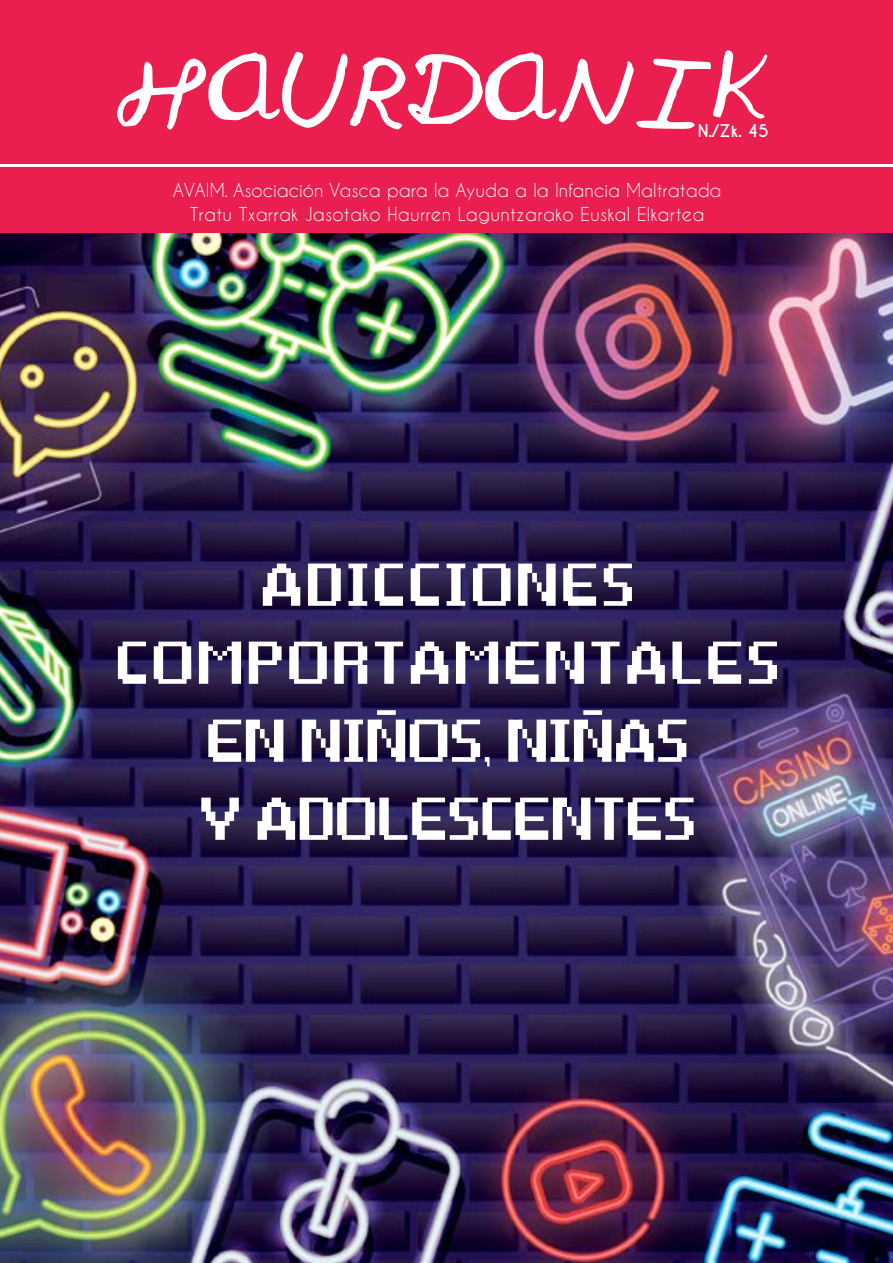
<style>
.page{position:relative;width:893px;height:1263px;background:#fff}
.page>*{position:absolute;margin:0;border:0;box-sizing:border-box;transform-origin:0 0}
.t1{font:150px "Game Over";letter-spacing:.02em;color:#fff}
.t2{font:150px "Game Over";color:#fff}
.t3{font:120px "Nowherebound";color:#fff}
.t4{font:18px/24px "Caviar Dreams";color:#fff;text-align:center}
.t5{font:700 16.5px "Caviar Dreams";color:#fff}
</style>
<div class="page">
<div style="left:0;top:0;width:893px;height:239px;background:#eb1e50"></div>
<hr style="left:0;top:164px;width:893px;height:3px;background:#fff">
<img style="left:0;top:234px;width:893px;height:1029px">
<h2 class="t3" style="left:116px;top:32px;width:654px">HAURDANIK</h2>
<p class="t5" style="left:698px;top:121px;width:73px">N./Zk. 45</p>
<p class="t4" style="left:173px;top:178px;width:550px">AVAIM. Asociación Vasca para la Ayuda a la Infancia Maltratada<br>Tratu Txarrak Jasotako Haurren Laguntzarako Euskal Elkartea</p>
<h1 class="t1" style="left:258px;top:466px;width:375px">ADICCIONES</h1>
<h1 class="t1" style="left:113px;top:544px;width:665px">COMPORTAMENTALES</h1>
<h1 class="t2" style="left:204px;top:622px;width:484px">EN NIÑOS, NIÑAS</h1>
<h1 class="t2" style="left:197px;top:700px;width:498px">Y ADOLESCENTES</h1>
</div>
